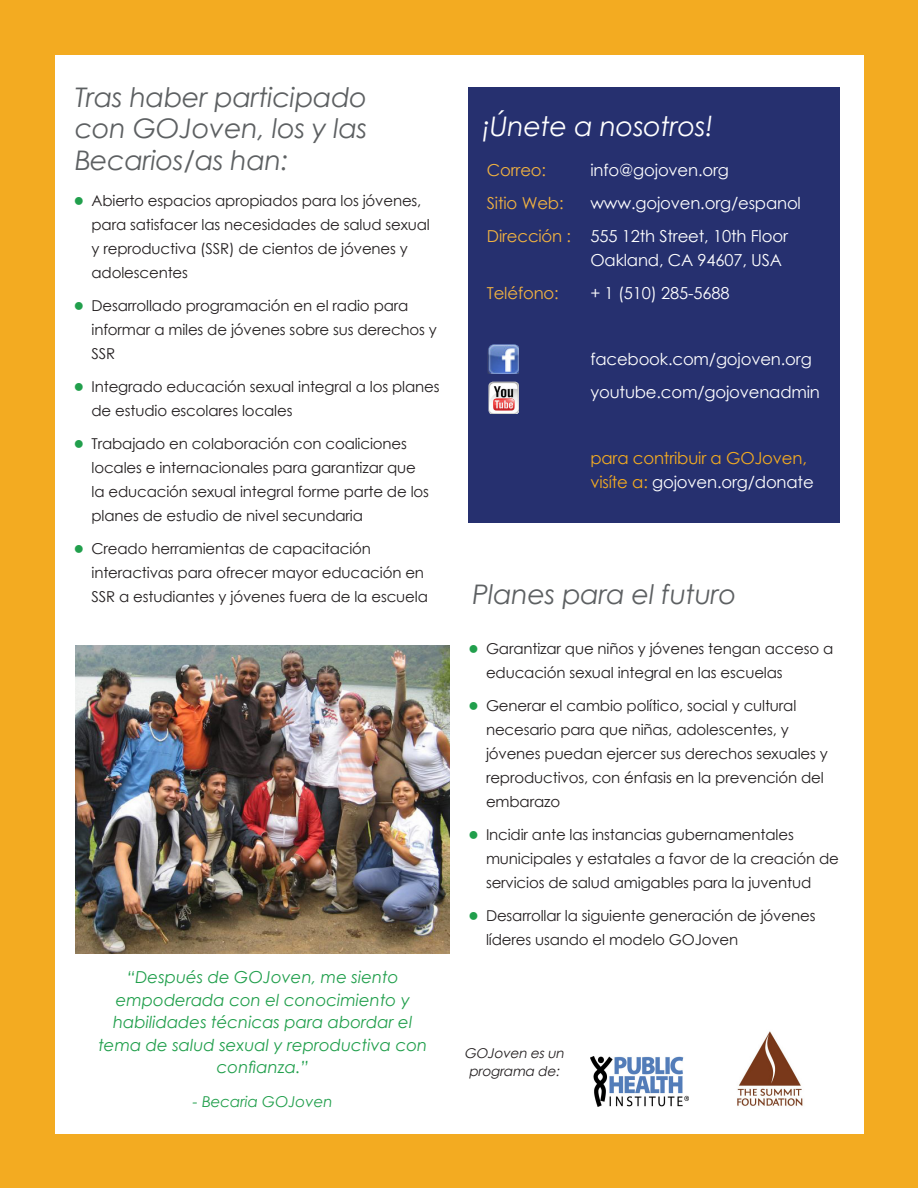
<style>
.page{position:relative;width:918px;height:1188px;background:#fff}
.page>*{position:absolute;margin:0;border:0;box-sizing:border-box;transform-origin:0 0}
.Header_Gray{font:italic 27px/31.5px "Century Gothic";letter-spacing:-.01em;color:#5d6062;text-align:justify}
.Header_Inverted{font:italic 27px "Century Gothic";letter-spacing:-.01em;color:#fff}
.Body_Text{font:16.5px/24px "Century Gothic";letter-spacing:-.01em;color:#fff}
.t1{font:italic 16.5px/22.5px "Century Gothic";color:#219f4c;text-align:center}
.Body_Text-2{font:16.5px/24px "Century Gothic";letter-spacing:-.01em;color:#f3ab21}
.Body_Text-3{font:16.5px "Century Gothic";letter-spacing:-.01em;color:#f1b241}
.t2{font:15px/24px "Century Gothic";letter-spacing:-.01em;color:#231f20}
.t3{font:italic 15px "Century Gothic";color:#219f4c}
.Body_Text-4{font:italic 13.5px/18px "Century Gothic";color:#231f20;text-align:center}
.s1{font-size:18px;color:#219f4c}
.s2{color:#f1b241}
.s3{color:#fff}
</style>
<div class="page">
<div style="left:469px;top:87px;width:371px;height:435px;background:#26306f"></div>
<img style="left:488px;top:344px;width:30px;height:30px">
<img style="left:737px;top:1031px;width:66px;height:75px">
<img style="left:590px;top:1056px;width:98px;height:51px">
<div style="left:55px;top:0;width:809px;height:55px;background:#f3ab21"></div>
<div style="left:864px;top:0;width:54px;height:1181px;background:#f3ab21"></div>
<div style="left:55px;top:1134px;width:863px;height:54px;background:#f3ab21"></div>
<div style="left:0;top:0;width:55px;height:1188px;background:#f3ab21"></div>
<img style="left:488px;top:382px;width:31px;height:32px">
<img style="left:76px;top:645px;width:374px;height:309px">
<p class="Header_Gray" style="left:75px;top:81px;width:294px">Tras haber participado con GOJoven, los y las Becarios/as han:</p>
<p class="t2" style="left:92px;top:189px;width:340px;text-indent:-18px"><span class="s1">●</span> Abierto espacios apropiados para los jóvenes, para satisfacer las necesidades de salud sexual y reproductiva (SSR) de cientos de jóvenes y adolescentes</p>
<p class="t2" style="left:92px;top:294px;width:347px;text-indent:-18px"><span class="s1">●</span> Desarrollado programación en el radio para informar a miles de jóvenes sobre sus derechos y<br>SSR</p>
<p class="t2" style="left:92px;top:375px;width:350px;text-indent:-18px"><span class="s1">●</span> Integrado educación sexual integral a los planes de estudio escolares locales</p>
<p class="t2" style="left:92px;top:432px;width:339px;text-indent:-18px"><span class="s1">●</span> Trabajado en colaboración con coaliciones locales e internacionales para garantizar que la educación sexual integral forme parte de los planes de estudio de nivel secundaria</p>
<p class="t2" style="left:92px;top:537px;width:338px;text-indent:-18px"><span class="s1">●</span> Creado herramientas de capacitación interactivas para ofrecer mayor educación en<br>SSR a estudiantes y jóvenes fuera de la escuela</p>
<p class="t1" style="left:98px;top:966px;width:330px">“Después de GOJoven, me siento empoderada con el conocimiento y habilidades técnicas para abordar el tema de salud sexual y reproductiva con confianza.”</p>
<p class="t3" style="left:193px;top:1091px;width:141px">- Becaria GOJoven</p>
<p class="Header_Inverted" style="left:482px;top:108px;width:232px">¡Únete a nosotros!</p>
<p class="Body_Text-3" style="left:487px;top:158px;width:61px">Correo:</p>
<p class="Body_Text" style="left:590px;top:158px;width:140px">info@gojoven.org</p>
<p class="Body_Text-3" style="left:487px;top:191px;width:78px">Sitio Web:</p>
<p class="Body_Text" style="left:590px;top:191px;width:212px">www.gojoven.org/espanol</p>
<p class="Body_Text" style="left:590px;top:224px;width:199px;text-indent:-104px"><span class="s2">Dirección :</span> 555 12th Street, 10th Floor<br>Oakland, CA 94607, USA</p>
<p class="Body_Text-3" style="left:487px;top:281px;width:73px">Teléfono:</p>
<p class="Body_Text" style="left:590px;top:281px;width:141px">+ 1 (510) 285-5688</p>
<p class="Body_Text" style="left:590px;top:347px;width:223px">facebook.com/gojoven.org</p>
<p class="Body_Text" style="left:590px;top:380px;width:231px">youtube.com/gojovenadmin</p>
<p class="Body_Text-2" style="left:590px;top:446px;width:225px">para contribuir a GOJoven, visíte a: <span class="s3">gojoven.org/donate</span></p>
<p class="Header_Gray" style="left:472px;top:578px;width:266px">Planes para el futuro</p>
<p class="t2" style="left:486px;top:637px;width:349px;text-indent:-18px"><span class="s1">●</span> Garantizar que niños y jóvenes tengan acceso a educación sexual integral en las escuelas</p>
<p class="t2" style="left:486px;top:694px;width:343px;text-indent:-18px"><span class="s1">●</span> Generar el cambio político, social y cultural necesario para que niñas, adolescentes, y jóvenes puedan ejercer sus derechos sexuales y reproductivos, con énfasis en la prevención del embarazo</p>
<p class="t2" style="left:486px;top:823px;width:355px;text-indent:-18px"><span class="s1">●</span> Incidir ante las instancias gubernamentales municipales y estatales a favor de la creación de servicios de salud amigables para la juventud</p>
<p class="t2" style="left:486px;top:904px;width:331px;text-indent:-18px"><span class="s1">●</span> Desarrollar la siguiente generación de jóvenes líderes usando el modelo GOJoven</p>
<p class="Body_Text-4" style="left:464px;top:1044px;width:104px">GOJoven esun programa de:</p>
</div>
